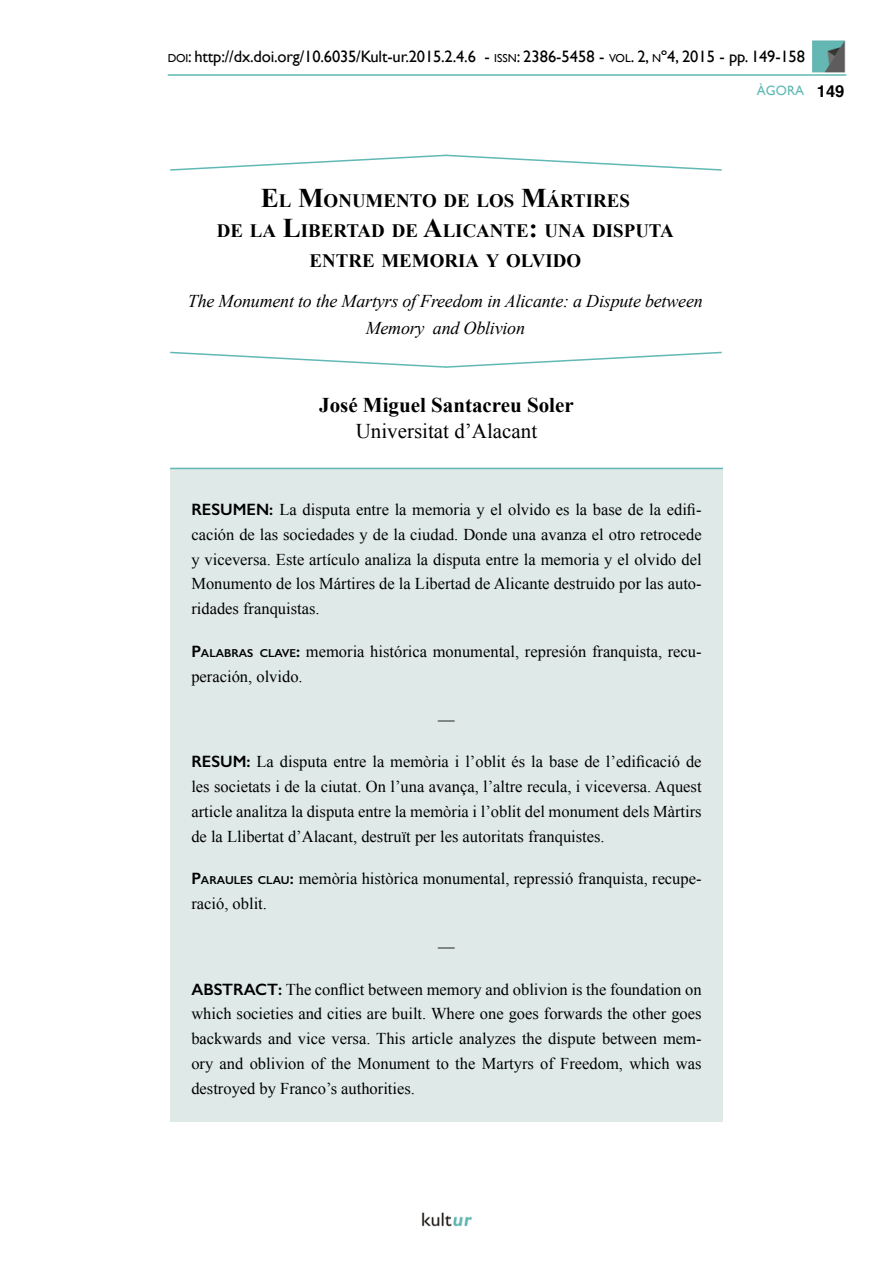
<style>
.page{position:relative;width:893px;height:1263px;background:#fff}
.page>*{position:absolute;margin:0;border:0;box-sizing:border-box;transform-origin:0 0}
.Nombre_autor{font:700 21px "Times New Roman";color:#000}
.Nombre_autor-2{font:21px "Times New Roman";color:#000}
.Título_1{font:700 18.9px "Times New Roman";color:#000}
.Título_en_inglés{font:italic 18px/27px "Times New Roman";letter-spacing:-.01em;color:#000;text-align:center}
.Resumen_abstract{font:16.5px/24.8px "Times New Roman";color:#000;text-align:justify}
.t1{font:16.5px "Gill Sans";letter-spacing:-.01em;color:#000}
.t2{font:13.5px "Gill Sans";color:#60b9b4}
.s1{font-size:11.55px}
.s2{font-style:inherit}
.s3{font-size:27px}
.s4{font-family:"Gill Sans";font-weight:600}
.s5{font-family:"Gill Sans";font-weight:600;font-size:11.55px}
.s6{font-family:"Helvetica";font-weight:700;font-size:16.5px;color:#000}
</style>
<div class="page">
<img style="left:421px;top:1212px;width:52px;height:15px">
<img style="left:812px;top:40px;width:34px;height:33px">
<hr style="left:168px;top:74px;width:678px;height:2px;background:#60b9b4">
<div style="left:170px;top:469px;width:553px;height:652px;background:#dee9e8"></div>
<hr style="left:170px;top:468px;width:553px;height:1px;background:#60b9b4">
<svg style="left:170px;top:154px;width:552px;height:17px"></svg>
<svg style="left:170px;top:351px;width:552px;height:17px"></svg>
<p class="t1" style="left:168px;top:47px;width:639px"><span class="s1">DOI</span>: http://dx.doi.org/10.6035/Kult-ur.2015.2.4.6 - <span class="s1">ISSN</span>: 2386-5458 - <span class="s1">VOL</span><span class="s2">. 2,</span> <span class="s1">N</span><span class="s2">º4, 2015 -</span> pp. <span class="s2">149-158</span></p>
<p class="Título_1" style="left:261px;top:188px;width:371px"><span class="s3">E</span>L <span class="s3">M</span>ONUMENTO DE LOS <span class="s3">M</span>ÁRTIRES</p>
<p class="Título_1" style="left:217px;top:218px;width:458px">DE LA <span class="s3">L</span>IBERTAD DE <span class="s3">A</span>LICANTE<span class="s3">:</span> UNA DISPUTA</p>
<p class="Título_1" style="left:310px;top:248px;width:89px">ENTRE MEM</p>
<p class="Título_1" style="left:430px;top:248px;width:153px">ORIA Y OLVIDO</p>
<p class="Título_en_inglés" style="left:188px;top:287px;width:516px">The Monument to the Martyrs of Freedom in Alicante: a Dispute between<br>Memory and Oblivion</p>
<p class="Nombre_autor" style="left:319px;top:391px;width:256px">José Miguel Santacreu Soler</p>
<p class="Nombre_autor-2" style="left:356px;top:416px;width:183px">Universitat d’Alacant</p>
<p class="Resumen_abstract" style="left:191px;top:497px;width:512px"><span class="s4">RESUMEN:</span> La disputa entre la memoria y el olvido es la base de la edifi&shy;cación de las sociedades y de la ciudad. Donde una avanza el otro retrocede y viceversa. Este artículo analiza la disputa entre la memoria y el olvido del Monumento de los Mártires de la Libertad de Alicante destruido por las auto&shy;ridades franquistas.</p>
<p class="Resumen_abstract" style="left:191px;top:639px;width:512px"><span class="s4">P</span><span class="s5">ALABRAS CLAVE</span><span class="s4">:</span> memoria histórica monumental, represión franquista, recu&shy;peración, olvido.</p>
<p class="Resumen_abstract" style="left:438px;top:706px;width:18px">—</p>
<p class="Resumen_abstract" style="left:191px;top:749px;width:512px"><span class="s4">RESUM:</span> La disputa entre la memòria i l’oblit és la base de l’edificació de les societats i de la ciutat. On l’una avança, l’altre recula, i viceversa. Aquest article analitza la disputa entre la memòria i l’oblit del monument dels Màrtirs de la Llibertat d’Alacant, destruït per les autoritats franquistes.</p>
<p class="Resumen_abstract" style="left:191px;top:866px;width:512px"><span class="s4">P</span><span class="s5">ARAULES CLAU</span><span class="s4">:</span> memòria històrica monumental, repressió franquista, recupe&shy;ració, oblit.</p>
<p class="Resumen_abstract" style="left:438px;top:934px;width:18px">—</p>
<p class="Resumen_abstract" style="left:191px;top:976px;width:512px"><span class="s4">ABSTRACT:</span> The conflict between memory and oblivion is the foundation on which societies and cities are built. Where one goes forwards the other goes backwards and vice versa. This article analyzes the dispute between mem&shy;ory and oblivion of the Monument to the Martyrs of Freedom, which was destroyed by Franco’s authorities.</p>
<p class="t2" style="left:757px;top:83px;width:89px">ÀGORA <span class="s6">149</span></p>
</div>
